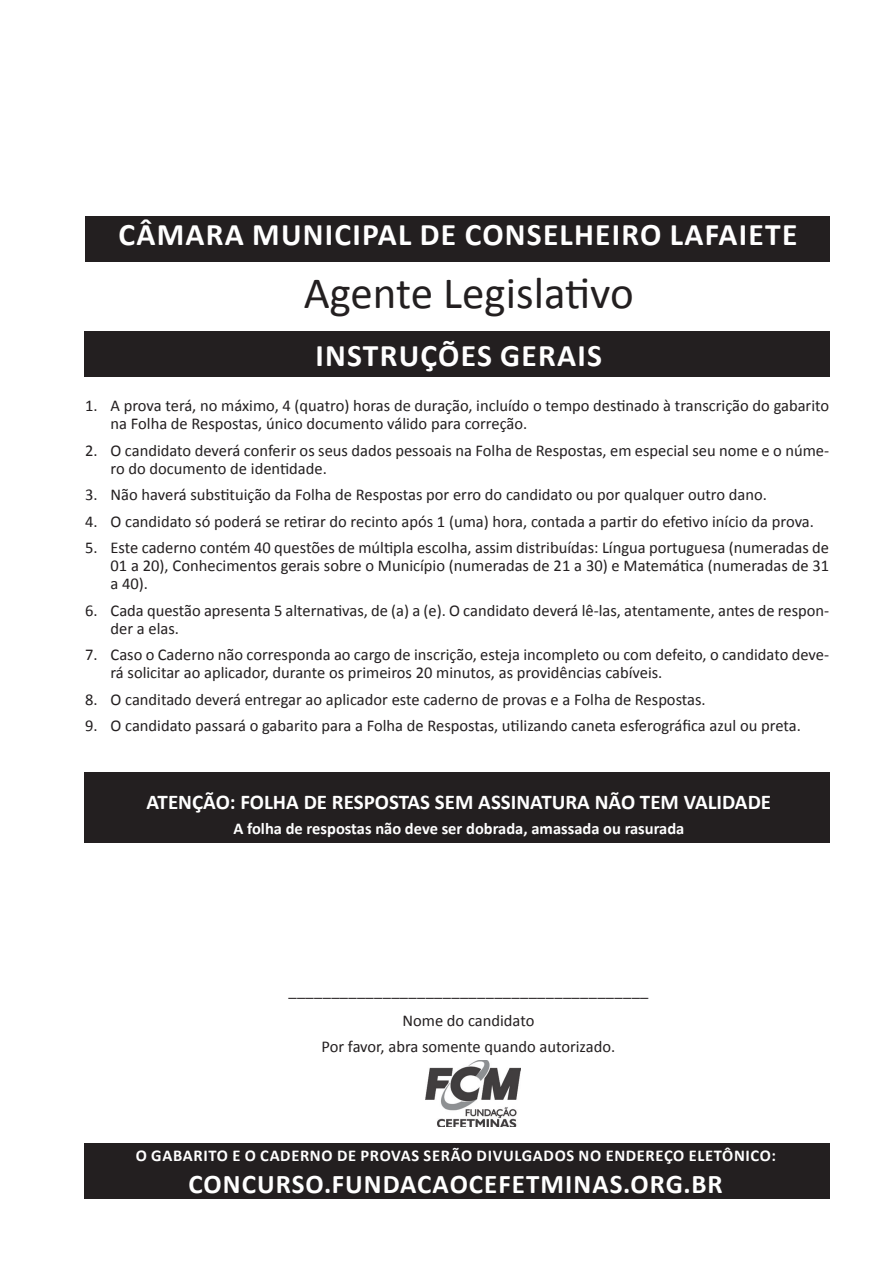
<style>
.page{position:relative;width:893px;height:1263px;background:#fff}
.page>*{position:absolute;margin:0;border:0;box-sizing:border-box;transform-origin:0 0}
.t1{font:45px "Calibri";color:#231f20}
.t2{font:700 31.5px "Calibri";letter-spacing:.04em;color:#fff}
.t3{font:700 27px "Calibri";letter-spacing:.04em;color:#fff}
.t4{font:700 21px "Calibri";color:#fff}
.t5{font:16.5px/18px "Calibri";color:#231f20}
.t6{font:700 16.5px "Calibri";letter-spacing:.04em;color:#fff}
.t7{font:16.5px "Humanist 777 BT Roman B";color:#231f20}
</style>
<div class="page">
<div style="left:84px;top:1143px;width:745px;height:56px;background:#231f20"></div>
<div style="left:86px;top:217px;width:744px;height:45px;background:#231f20"></div>
<div style="left:84px;top:331px;width:746px;height:46px;background:#231f20"></div>
<div style="left:84px;top:772px;width:745px;height:71px;background:#231f20"></div>
<img style="left:426px;top:1060px;width:94px;height:67px">
<h2 class="t2" style="left:119px;top:215px;width:680px">CÂMARA MUNICIPAL DE CONSELHEIRO LAFAIETE</h2>
<h1 class="t1" style="left:304px;top:265px;width:332px">Agente Legislativo</h1>
<h2 class="t2" style="left:316px;top:335px;width:288px">INSTRUÇÕES GERAIS</h2>
<p class="t5" style="left:111px;top:397px;width:720px;text-indent:-26px">1. A prova terá, no máximo, 4 (quatro) horas de duração, incluído o tempo destinado à transcrição do gabarito na Folha de Respostas, único documento válido para correção.</p>
<p class="t5" style="left:111px;top:441px;width:720px;text-indent:-26px">2. O candidato deverá conferir os seus dados pessoais na Folha de Respostas, em especial seu nome e o núme&shy;ro do documento de identidade.</p>
<p class="t5" style="left:85px;top:486px;width:683px">3. Não haverá substituição da Folha de Respostas por erro do candidato ou por qualquer outro dano.</p>
<p class="t5" style="left:85px;top:512px;width:730px">4. O candidato só poderá se retirar do recinto após 1 (uma) hora, contada a partir do efetivo início da prova.</p>
<p class="t5" style="left:111px;top:539px;width:720px;text-align:justify;text-indent:-26px">5. Este caderno contém 40 questões de múltipla escolha, assim distribuídas: Língua portuguesa (numeradas de 01 a 20), Conhecimentos gerais sobre o Município (numeradas de 21 a 30) e Matemática (numeradas de 31 a 40).</p>
<p class="t5" style="left:111px;top:601px;width:720px;text-indent:-26px">6. Cada questão apresenta 5 alternativas, de (a) a (e). O candidato deverá lê-las, atentamente, antes de respon&shy;der a elas.</p>
<p class="t5" style="left:111px;top:646px;width:720px;text-indent:-26px">7. Caso o Caderno não corresponda ao cargo de inscrição, esteja incompleto ou com defeito, o candidato deve&shy;rá solicitar ao aplicador, durante os primeiros 20 minutos, as providências cabíveis.</p>
<p class="t5" style="left:85px;top:690px;width:622px">8. O canditado deverá entregar ao aplicador este caderno de provas e a Folha de Respostas.</p>
<p class="t5" style="left:85px;top:717px;width:717px">9. O candidato passará o gabarito para a Folha de Respostas, utilizando caneta esferográfica azul ou preta.</p>
<p class="t4" style="left:147px;top:788px;width:626px">ATENÇÃO: FOLHA DE RESPOSTAS SEM ASSINATURA NÃO TEM VALIDADE</p>
<p class="t6" style="left:233px;top:818px;width:452px">A FOLHA DE RESPOSTAS NÃO DEVE SER DOBRADA, AMASSADA OU RASURADA</p>
<p class="t7" style="left:288px;top:979px;width:362px">__________________________________________</p>
<p class="t5" style="left:322px;top:1007px;width:295px;line-height:26.5px;text-align:center">Nome do candidato<br>Por favor, abra somente quando autorizado.</p>
<p class="t6" style="left:136px;top:1145px;width:642px">O GABARITO E O CADERNO DE PROVAS SERÃO DIVULGADOS NO ENDEREÇO ELETÔNICO:</p>
<h3 class="t3" style="left:188px;top:1167px;width:536px">CONCURSO.FUNDACAOCEFETMINAS.ORG.BR</h3>
</div>
